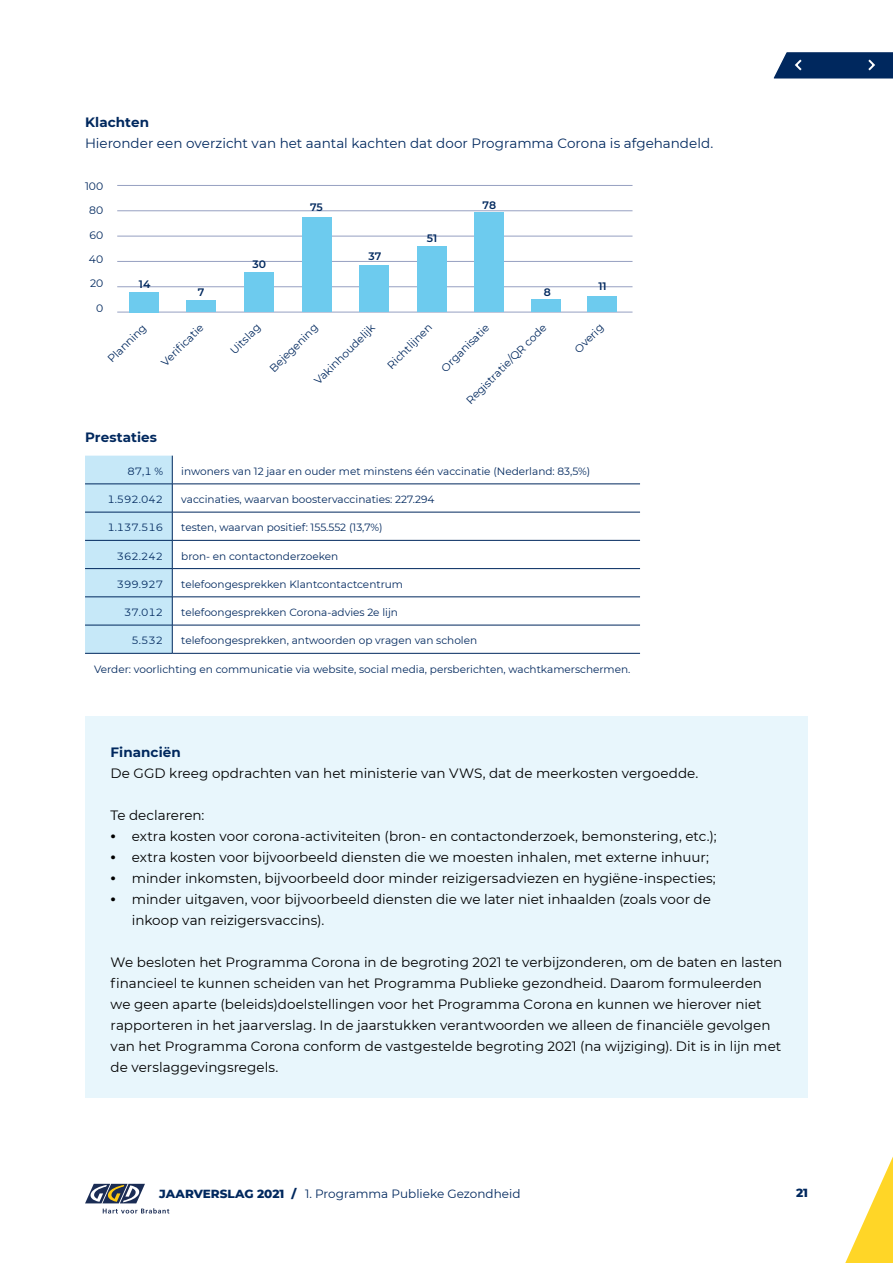
<style>
.page{position:relative;width:893px;height:1263px;background:#fff}
.page>*{position:absolute;margin:0;border:0;box-sizing:border-box;transform-origin:0 0}
.body{font:13.5px/21px "Montserrat";color:#000}
.body-2{font:13.5px "Montserrat";color:#00285e}
.t1{font:700 13.5px "Montserrat";letter-spacing:.005em;color:#00285e}
.bijschrift{font:12px "Montserrat";color:#00285e}
.t2{font:800 12px "Montserrat";color:#00285e}
.t3{font:10.8px "Montserrat";color:#00285e}
.t4{font:600 10.8px "Montserrat";color:#00285e}
.tabel_platte_tekst{font:10.5px "Montserrat";color:#00285e}
.tabel_cijfers{font:10.5px "Montserrat";color:#00285e}
.s1{font-weight:800}
</style>
<div class="page">
<hr style="left:117px;top:185px;width:515px;height:1px;background:#96a0c1">
<hr style="left:117px;top:210px;width:515px;height:1px;background:#96a0c1">
<hr style="left:117px;top:236px;width:515px;height:1px;background:#96a0c1">
<hr style="left:117px;top:261px;width:515px;height:1px;background:#96a0c1">
<hr style="left:117px;top:286px;width:515px;height:1px;background:#96a0c1">
<hr style="left:117px;top:312px;width:515px;height:1px;background:#96a0c1">
<div style="left:129px;top:292px;width:30px;height:20px;background:#6dcbee"></div>
<div style="left:186px;top:300px;width:30px;height:12px;background:#6dcbee"></div>
<div style="left:302px;top:218px;width:29px;height:94px;background:#6dcbee"></div>
<div style="left:417px;top:247px;width:30px;height:65px;background:#6dcbee"></div>
<div style="left:475px;top:213px;width:29px;height:99px;background:#6dcbee"></div>
<div style="left:532px;top:300px;width:29px;height:12px;background:#6dcbee"></div>
<div style="left:588px;top:296px;width:29px;height:16px;background:#6dcbee"></div>
<div style="left:244px;top:272px;width:30px;height:40px;background:#6dcbee"></div>
<div style="left:360px;top:265px;width:29px;height:47px;background:#6dcbee"></div>
<div style="left:85px;top:456px;width:88px;height:197px;background:#c6e8f8"></div>
<hr style="left:85px;top:484px;width:87px;height:1px;background:#00285e">
<hr style="left:172px;top:484px;width:468px;height:1px;background:#00285e">
<hr style="left:85px;top:512px;width:87px;height:1px;background:#00285e">
<hr style="left:172px;top:512px;width:468px;height:1px;background:#00285e">
<hr style="left:85px;top:540px;width:87px;height:1px;background:#00285e">
<hr style="left:172px;top:540px;width:468px;height:1px;background:#00285e">
<hr style="left:85px;top:568px;width:87px;height:1px;background:#00285e">
<hr style="left:172px;top:568px;width:468px;height:1px;background:#00285e">
<hr style="left:85px;top:597px;width:87px;height:1px;background:#00285e">
<hr style="left:172px;top:597px;width:468px;height:1px;background:#00285e">
<hr style="left:85px;top:625px;width:87px;height:1px;background:#00285e">
<hr style="left:172px;top:625px;width:468px;height:1px;background:#00285e">
<hr style="left:85px;top:653px;width:87px;height:1px;background:#00285e">
<hr style="left:172px;top:653px;width:468px;height:1px;background:#00285e">
<div style="left:85px;top:717px;width:723px;height:381px;background:#e8f6fc"></div>
<svg style="left:845px;top:1156px;width:48px;height:107px"></svg>
<svg style="left:85px;top:1184px;width:84px;height:29px"></svg>
<svg style="left:773px;top:52px;width:120px;height:27px;background:#193d6d"></svg>
<h4 class="t1" style="left:85px;top:113px;width:66px">Klachten</h4>
<p class="body-2" style="left:85px;top:134px;width:630px">Hieronder een overzicht van het aantal kachten dat door Programma Corona is afgehandeld.</p>
<p class="t3" style="left:85px;top:179px;width:20px">100</p>
<p class="t3" style="left:89px;top:203px;width:16px">80</p>
<p class="t4" style="left:310px;top:200px;width:14px">75</p>
<p class="t4" style="left:483px;top:197px;width:15px">78</p>
<p class="t3" style="left:90px;top:227px;width:15px">60</p>
<p class="t4" style="left:427px;top:230px;width:12px">51</p>
<p class="t3" style="left:89px;top:252px;width:16px">40</p>
<p class="t4" style="left:252px;top:256px;width:15px">30</p>
<p class="t4" style="left:368px;top:248px;width:14px">37</p>
<p class="t3" style="left:90px;top:276px;width:15px">20</p>
<p class="t4" style="left:139px;top:276px;width:13px">14</p>
<p class="t4" style="left:198px;top:285px;width:8px">7</p>
<p class="t4" style="left:544px;top:285px;width:9px">8</p>
<p class="t4" style="left:598px;top:279px;width:10px">11</p>
<p class="t3" style="left:96px;top:300px;width:9px">0</p>
<p class="t3" style="left:104px;top:355px;width:51px;rotate:-45deg">Planning</p>
<p class="t3" style="left:311px;top:377px;width:82px;rotate:-45deg">Vakinhoudelijk</p>
<p class="t3" style="left:384px;top:362px;width:60px;rotate:-45deg">Richtlijnen</p>
<p class="t3" style="left:438px;top:365px;width:64px;rotate:-45deg">Organisatie</p>
<p class="t3" style="left:463px;top:397px;width:110px;rotate:-45deg">Registratie/QR code</p>
<p class="t3" style="left:571px;top:346px;width:37px;rotate:-45deg">Overig</p>
<p class="t3" style="left:158px;top:359px;width:56px;rotate:-45deg">Verifi catie</p>
<p class="t3" style="left:227px;top:347px;width:39px;rotate:-45deg">Uitslag</p>
<p class="t3" style="left:266px;top:365px;width:65px;rotate:-45deg">Bejegening</p>
<h4 class="t1" style="left:85px;top:428px;width:74px">Prestaties</h4>
<p class="tabel_cijfers" style="left:128px;top:464px;width:37px">87,1 %</p>
<p class="tabel_platte_tekst" style="left:181px;top:464px;width:410px">inwoners van 12 jaar en ouder met minstens één vaccinatie (Nederland: 83,5%)</p>
<p class="tabel_cijfers" style="left:107px;top:492px;width:57px">1.592.042</p>
<p class="tabel_platte_tekst" style="left:181px;top:492px;width:255px">vaccinaties, waarvan boostervaccinaties: 227.294</p>
<p class="tabel_cijfers" style="left:107px;top:520px;width:57px">1.137.516</p>
<p class="tabel_platte_tekst" style="left:181px;top:520px;width:203px">testen, waarvan positief: 155.552 (13,7%)</p>
<p class="tabel_cijfers" style="left:117px;top:549px;width:48px">362.242</p>
<p class="tabel_platte_tekst" style="left:181px;top:549px;width:158px">bron- en contactonderzoeken</p>
<p class="tabel_cijfers" style="left:117px;top:577px;width:48px">399.927</p>
<p class="tabel_platte_tekst" style="left:181px;top:577px;width:223px">telefoongesprekken Klantcontactcentrum</p>
<p class="tabel_cijfers" style="left:124px;top:605px;width:40px">37.012</p>
<p class="tabel_platte_tekst" style="left:181px;top:605px;width:218px">telefoongesprekken Corona-advies 2e lijn</p>
<p class="tabel_cijfers" style="left:132px;top:633px;width:33px">5.532</p>
<p class="tabel_platte_tekst" style="left:181px;top:633px;width:297px">telefoongesprekken, antwoorden op vragen van scholen</p>
<p class="tabel_platte_tekst" style="left:94px;top:661px;width:538px">Verder: voorlichting en communicatie via website, social media, persberichten, wachtkamerschermen.</p>
<h4 class="t1" style="left:111px;top:743px;width:72px">Financiën</h4>
<p class="body" style="left:111px;top:763px;width:589px">De GGD kreeg opdrachten van het ministerie van VWS, dat de meerkosten vergoedde.</p>
<p class="body" style="left:111px;top:805px;width:95px">Te declareren:</p>
<p class="body" style="left:111px;top:826px;width:608px"><span class="s1">ظ</span> extra kosten voor corona-activiteiten (bron- en contactonderzoek, bemonstering, etc.);</p>
<p class="body" style="left:111px;top:847px;width:600px"><span class="s1">ظ</span> extra kosten voor bijvoorbeeld diensten die we moesten inhalen, met externe inhuur;</p>
<p class="body" style="left:111px;top:868px;width:607px"><span class="s1">ظ</span> minder inkomsten, bijvoorbeeld door minder reizigersadviezen en hygiëne-inspecties;</p>
<p class="body" style="left:132px;top:889px;width:581px;text-indent:-21px"><span class="s1">ظ</span> minder uitgaven, voor bijvoorbeeld diensten die we later niet inhaalden (zoals voor de inkoop van reizigersvaccins).</p>
<p class="body" style="left:111px;top:952px;width:673px">We besloten het Programma Corona in de begroting 2021 te verbijzonderen, om de baten en lasten financieel te kunnen scheiden van het Programma Publieke gezondheid. Daarom formuleerden we geen aparte (beleids)doelstellingen voor het Programma Corona en kunnen we hierover niet rapporteren in het jaarverslag. In de jaarstukken verantwoorden we alleen de financiële gevolgen van het Programma Corona conform de vastgestelde begroting 2021 (na wijziging). Dit is in lijn met de verslaggevingsregels.</p>
<p class="bijschrift" style="left:159px;top:1186px;width:363px"><span class="s1">JAARVERSLAG 2021 /</span> 1. Programma Publieke Gezondheid</p>
<p class="t2" style="left:796px;top:1184px;width:14px">21</p>
</div>
